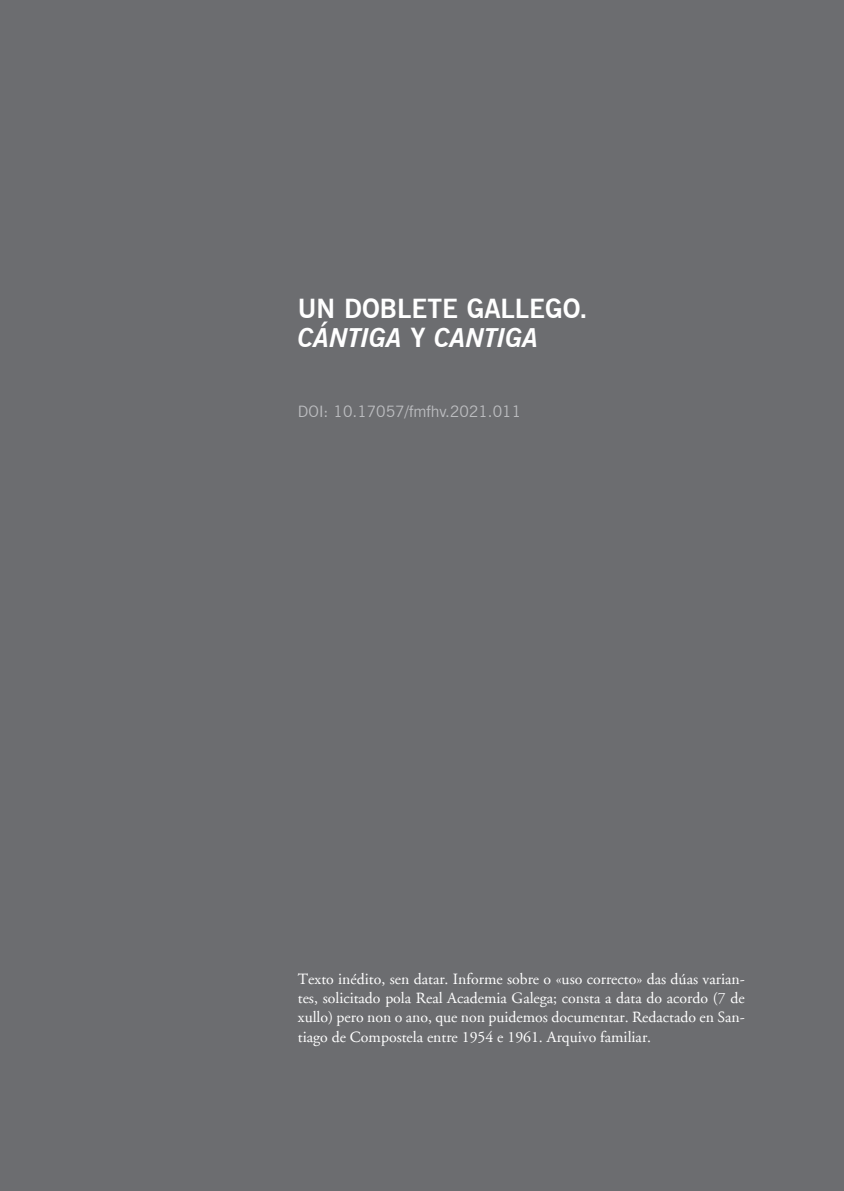
<style>
.page{position:relative;width:844px;height:1191px;background:#fff}
.page>*{position:absolute;margin:0;border:0;box-sizing:border-box;transform-origin:0 0}
.t1{font:700 26.25px/29.8px "News Gothic BT";color:#fff}
.t2{font:15.75px/19.2px "Adobe Garamond";color:#fff;text-align:justify}
.t3{font:15.75px "News Gothic BT";color:#bcbdc0}
.s1{font-style:italic}
</style>
<div class="page">
<div style="left:0;top:0;width:843px;height:1191px;background:#6c6d70"></div>
<h1 class="t1" style="left:298px;top:293px;width:291px">UN DOBLETE GALLEGO.<br><span class="s1">CÁNTIGA</span> Y <span class="s1">CANTIGA</span></h1>
<p class="t3" style="left:298px;top:402px;width:225px">DOI: 10.17057/fmfhv.2021.011</p>
<p class="t2" style="left:298px;top:969px;width:448px">Texto inédito, sen datar. Informe sobre o «uso correcto» das dúas varian&shy;tes, solicitado pola Real Academia Galega; consta a data do acordo (7 de xullo) pero non o ano, que non puidemos documentar. Redactado en San&shy;tiago de Compostela entre 1954 e 1961. Arquivo familiar.</p>
</div>
